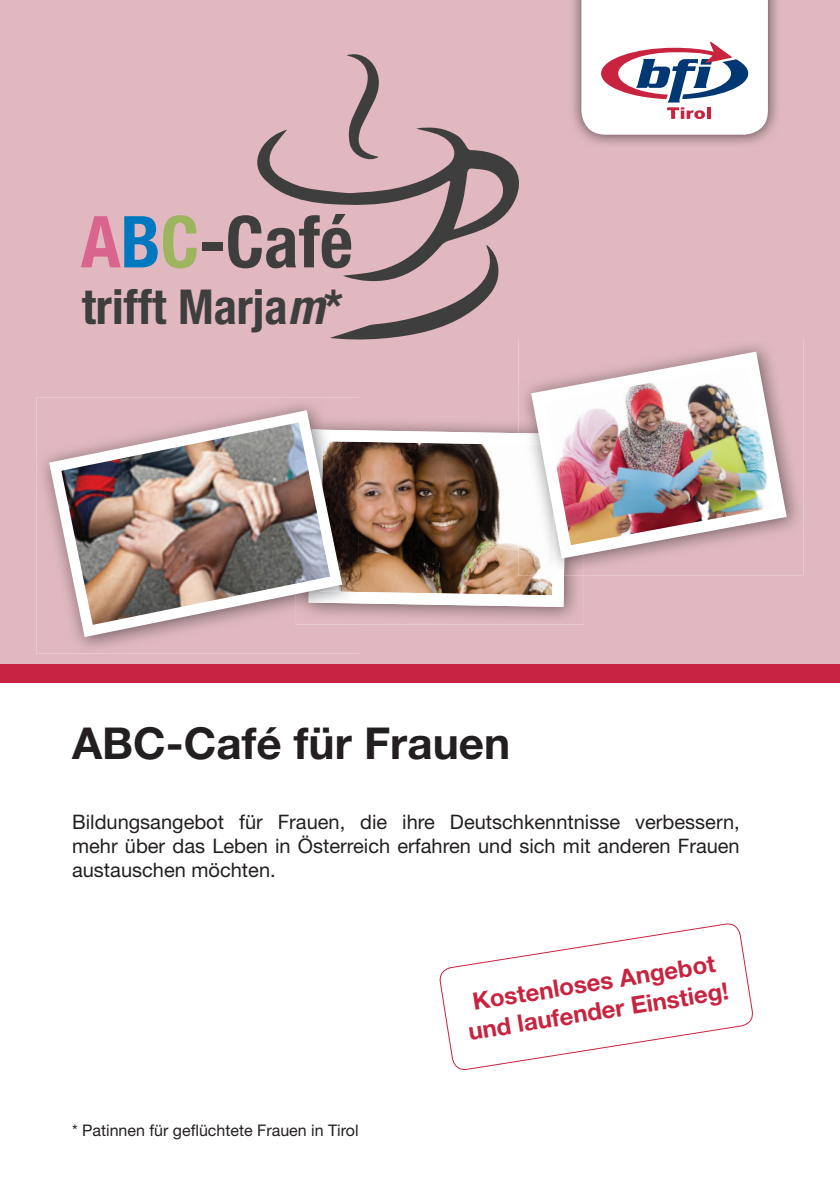
<style>
.page{position:relative;width:840px;height:1191px;background:#fff}
.page>*{position:absolute;margin:0;border:0;box-sizing:border-box;transform-origin:0 0}
.t1{font:700 condensed 71.6px "Helvetica Neue LT Std";color:#3e3e3f}
.t2{font:700 condensed 48.2px "Helvetica Neue LT Std";color:#3e3e3f}
.t3{font:700 44px "Helvetica Neue LT Std";color:#231f20}
.t4{font:700 24px/28.8px "Helvetica Neue LT Std";color:#c8233f;text-align:center}
.t5{font:20px/24px "Helvetica Neue LT Std";color:#231f20;text-align:justify}
.t6{font:16px "Helvetica Neue LT Std";color:#231f20}
.s1{color:#d9648d}
.s2{color:#0078bf}
.s3{color:#9cb55e}
.s4{font-style:italic}
</style>
<div class="page">
<div style="left:0;top:0;width:839px;height:663px;background:#e1b8bf"></div>
<svg style="left:439px;top:923px;width:314px;height:147px"></svg>
<img style="left:568px;top:0;width:212px;height:147px">
<svg style="left:581px;top:0;width:186px;height:135px"></svg>
<svg style="left:706px;top:107px;width:4px;height:12px"></svg>
<div style="left:0;top:663px;width:839px;height:19px;background:#c8233f"></div>
<img style="left:359px;top:416px;width:224px;height:208px">
<img style="left:359px;top:429px;width:207px;height:178px">
<div style="left:518px;top:339px;width:285px;height:236px;background:#e1b8bf"></div>
<img style="left:518px;top:416px;width:65px;height:159px">
<img style="left:518px;top:433px;width:48px;height:142px">
<img style="left:524px;top:345px;width:269px;height:220px">
<img style="left:36px;top:398px;width:323px;height:255px">
<img style="left:348px;top:429px;width:11px;height:174px">
<img style="left:43px;top:404px;width:305px;height:239px">
<svg style="left:255px;top:126px;width:268px;height:157px;background:#bd9da3"></svg>
<svg style="left:232px;top:245px;width:267px;height:96px;background:#c9a6ac"></svg>
<svg style="left:346px;top:52px;width:35px;height:111px;background:#ad9196"></svg>
<h1 class="t1" style="left:81px;top:198px;width:273px"><span class="s1">A</span><span class="s2">B</span><span class="s3">C</span>-Café</h1>
<h2 class="t2" style="left:82px;top:277px;width:263px">trifft Marja<span class="s4">m</span>*</h2>
<h3 class="t3" style="left:72px;top:716px;width:439px">ABC-Café für Frauen</h3>
<p class="t5" style="left:72px;top:809px;width:668px">Bildungsangebot für Frauen, die ihre Deutschkenntnisse verbessern, mehr über das Leben in Österreich erfahren und sich mit anderen Frauen austauschen möchten.</p>
<p class="t6" style="left:72px;top:1120px;width:288px">* Patinnen für geflüchtete Frauen in Tirol</p>
<p class="t4" style="left:461px;top:988px;width:265px;rotate:-9deg">Kostenloses Angebot und laufender Einstieg!</p>
</div>
